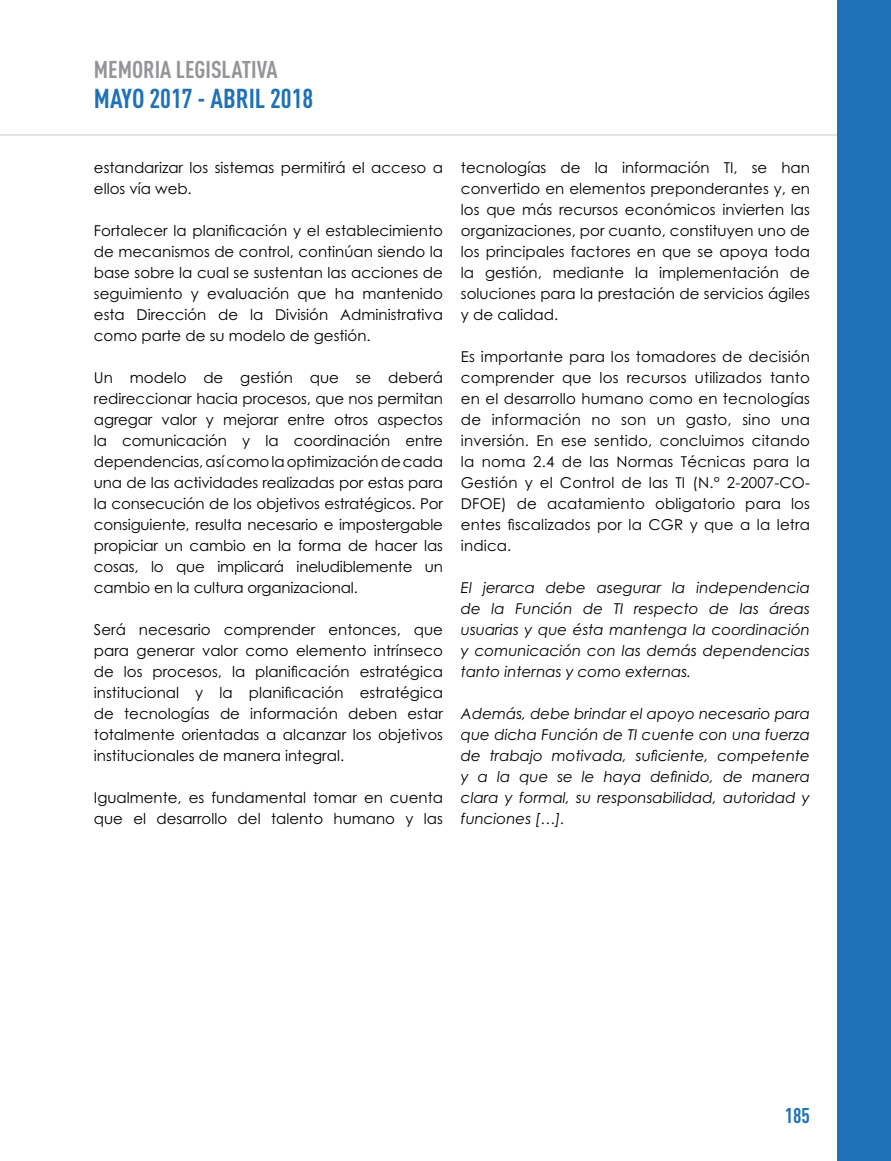
<style>
.page{position:relative;width:891px;height:1161px;background:#fff}
.page>*{position:absolute;margin:0;border:0;box-sizing:border-box;transform-origin:0 0}
.t1{font:700 27px "FFDIN Pro Cond";color:#1f71b7}
.t2{font:700 24px "FFDIN Pro Cond";color:#939598}
.t3{font:700 21px "FFDIN Pro Cond";color:#1f71b7}
.t4{font:15px/21px "Century Gothic Std";color:#000;text-align:justify}
.t5{font:italic 15px/21px "Century Gothic Std";color:#000;text-align:justify}
</style>
<div class="page">
<hr style="left:0;top:135px;width:891px;height:1px;background:#939598">
<div style="left:837px;top:0;width:54px;height:1161px;background:#1f71b7"></div>
<h2 class="t2" style="left:94px;top:51px;width:185px">MEMORIA LEGISLATIVA</h2>
<h1 class="t1" style="left:94px;top:78px;width:221px">MAYO 2017 - ABRIL 2018</h1>
<p class="t4" style="left:94px;top:157px;width:351px">estandarizar los sistemas permitirá el acceso a ellos vía web.</p>
<p class="t4" style="left:94px;top:220px;width:351px">Fortalecer la planificación y el establecimiento de mecanismos de control, continúan siendo la base sobre la cual se sustentan las acciones de seguimiento y evaluación que ha mantenido esta Dirección de la División Administrativa como parte de su modelo de gestión.</p>
<p class="t4" style="left:94px;top:367px;width:351px">Un modelo de gestión que se deberá redireccionar hacia procesos, que nos permitan agregar valor y mejorar entre otros aspectos la comunicación y la coordinación entre dependencias, así como la optimización de cada una de las actividades realizadas por estas para la consecución de los objetivos estratégicos. Por consiguiente, resulta necesario e impostergable propiciar un cambio en la forma de hacer las cosas, lo que implicará ineludiblemente un cambio en la cultura organizacional.</p>
<p class="t4" style="left:94px;top:619px;width:351px">Será necesario comprender entonces, que para generar valor como elemento intrínseco de los procesos, la planificación estratégica institucional y la planificación estratégica de tecnologías de información deben estar totalmente orientadas a alcanzar los objetivos institucionales de manera integral.</p>
<p class="t4" style="left:94px;top:787px;width:351px">Igualmente, es fundamental tomar en cuenta que el desarrollo del talento humano y las</p>
<p class="t4" style="left:461px;top:157px;width:351px">tecnologías de la información TI, se han convertido en elementos preponderantes y, en los que más recursos económicos invierten las organizaciones, por cuanto, constituyen uno de los principales factores en que se apoya toda la gestión, mediante la implementación de soluciones para la prestación de servicios ágiles y de calidad.</p>
<p class="t4" style="left:461px;top:346px;width:351px">Es importante para los tomadores de decisión comprender que los recursos utilizados tanto en el desarrollo humano como en tecnologías de información no son un gasto, sino una inversión. En ese sentido, concluimos citando la noma 2.4 de las Normas Técnicas para la Gestión y el Control de las TI (N.° 2-2007-CO-DFOE) de acatamiento obligatorio para los entes fiscalizados por la CGR y que a la letra indica.</p>
<p class="t5" style="left:461px;top:577px;width:351px">El jerarca debe asegurar la independencia de la Función de TI respecto de las áreas usuarias y que ésta mantenga la coordinación y comunicación con las demás dependencias tanto internas y como externas.</p>
<p class="t5" style="left:461px;top:703px;width:351px">Además, debe brindar el apoyo necesario para que dicha Función de TI cuente con una fuerza de trabajo motivada, suficiente, competente y a la que se le haya definido, de manera clara y formal, su responsabilidad, autoridad y funciones […].</p>
<h3 class="t3" style="left:785px;top:1100px;width:27px">185</h3>
</div>
